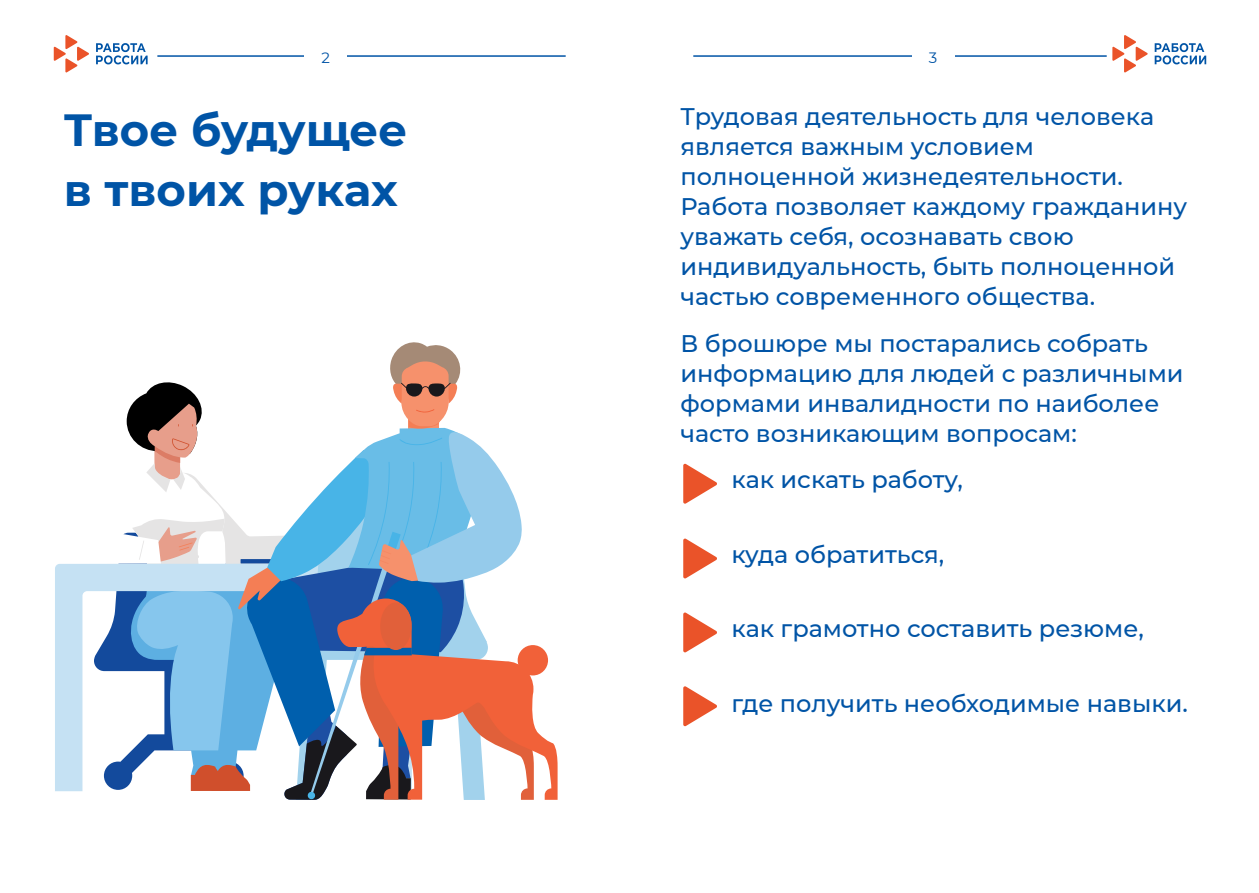
<style>
.page{position:relative;width:1259px;height:893px;background:#fff}
.page>*{position:absolute;margin:0;border:0;box-sizing:border-box;transform-origin:0 0}
.t1{font:700 45px/60px "Montserrat";color:#0054a6}
.t2{font:500 24px/30px "Montserrat";color:#0054a6}
.t3{font:15px "Montserrat";color:#0054a6}
</style>
<div class="page">
<svg style="left:683px;top:463px;width:34px;height:41px"></svg>
<svg style="left:683px;top:538px;width:34px;height:41px"></svg>
<svg style="left:683px;top:612px;width:34px;height:41px"></svg>
<svg style="left:683px;top:686px;width:34px;height:41px"></svg>
<div style="left:55px;top:564px;width:13px;height:227px;background:#c5e1f3"></div>
<svg style="left:68px;top:342px;width:489px;height:458px"></svg>
<div style="left:380px;top:602px;width:31px;height:48px;background:#e1603a;border-radius:50%"></div>
<hr style="left:157px;top:55px;width:409px;height:2px;background:#0054a6">
<div style="left:304px;top:40px;width:43px;height:30px;background:#fff"></div>
<svg style="left:54px;top:35px;width:35px;height:38px"></svg>
<svg style="left:96px;top:43px;width:52px;height:21px"></svg>
<hr style="left:693px;top:55px;width:413px;height:2px;background:#0054a6">
<div style="left:912px;top:40px;width:42px;height:30px;background:#fff"></div>
<svg style="left:1112px;top:35px;width:35px;height:38px"></svg>
<svg style="left:1154px;top:43px;width:52px;height:21px"></svg>
<p class="t3" style="left:321px;top:47px;width:10px">2</p>
<p class="t3" style="left:929px;top:47px;width:10px">3</p>
<h1 class="t1" style="left:64px;top:97px;width:345px">Твое будущее в твоих руках</h1>
<p class="t2" style="left:680px;top:101px;width:508px">Трудовая деятельность для человека является важным условием полноценной жизнедеятельности.<br>Работа позволяет каждому гражданину уважать себя, осознавать свою индивидуальность, быть полноценной частью современного общества.</p>
<p class="t2" style="left:680px;top:328px;width:504px">В брошюре мы постарались собрать информацию для людей с различными формами инвалидности по наиболее часто возникающим вопросам:</p>
<p class="t2" style="left:731px;top:464px;width:233px">как искать работу,</p>
<p class="t2" style="left:731px;top:538px;width:214px">куда обратиться,</p>
<p class="t2" style="left:731px;top:613px;width:414px">как грамотно составить резюме,</p>
<p class="t2" style="left:731px;top:687px;width:458px">где получить необходимые навыки.</p>
</div>
